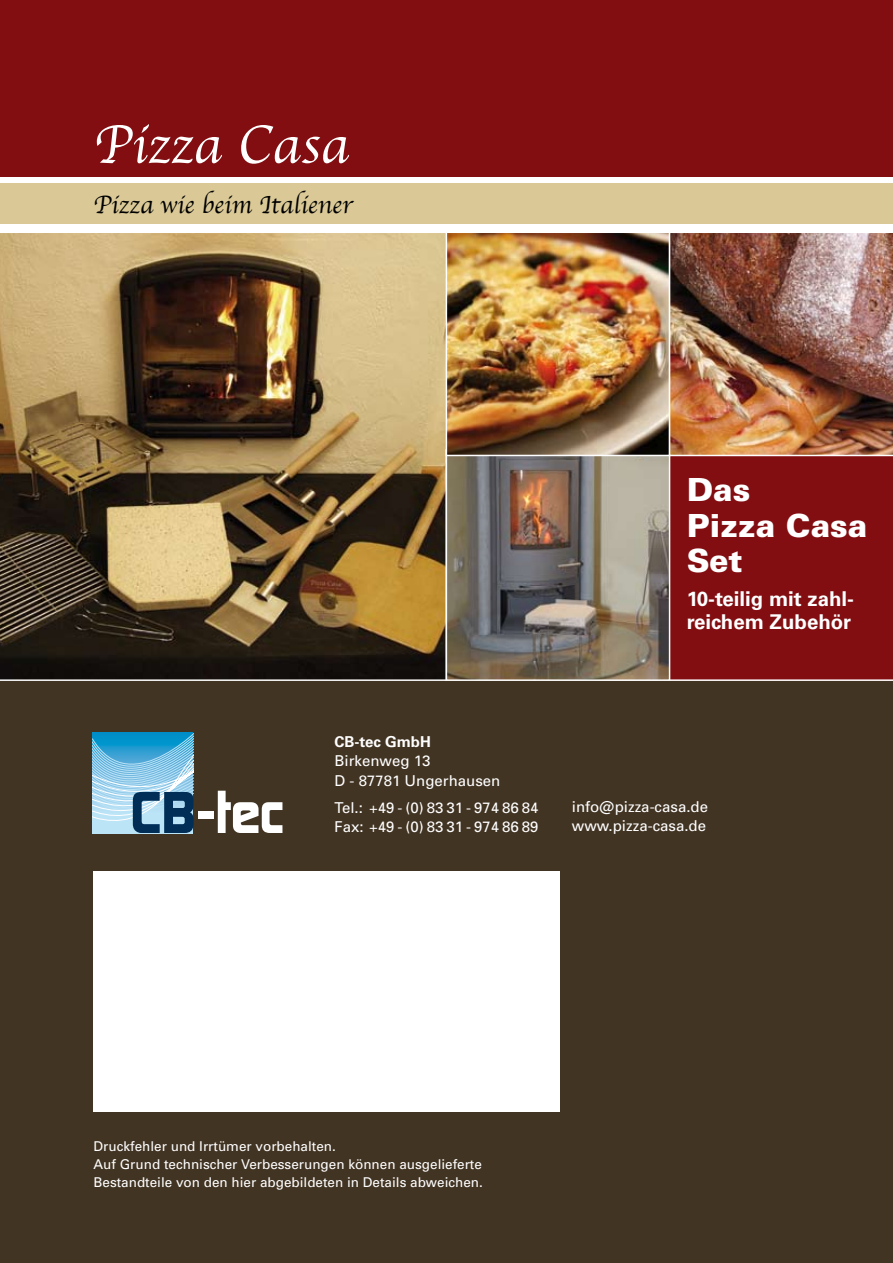
<style>
.page{position:relative;width:893px;height:1263px;background:#fff}
.page>*{position:absolute;margin:0;border:0;box-sizing:border-box;transform-origin:0 0}
.t1{font:55.65px "Apple Chancery";color:#fff}
.t2{font:900 31.8px/35.7px "Univers";color:#fff}
.t3{font:25.95px "Apple Chancery";color:#000}
.t4{font:700 20.4px/23px "Univers";color:#fff}
.t5{font:15px/19.5px "Univers";color:#fff}
.t6{font:700 15px "Univers";color:#fff}
.t7{font:13.5px/18px "Univers";color:#fff}
</style>
<div class="page">
<div style="left:0;top:637px;width:893px;height:626px;background:#423423"></div>
<img style="left:0;top:233px;width:446px;height:448px">
<div style="left:94px;top:871px;width:466px;height:241px;background:#fff"></div>
<svg style="left:93px;top:732px;width:101px;height:101px;background:#6dadce"></svg>
<div style="left:198px;top:811px;width:15px;height:7px;background:#fff"></div>
<svg style="left:218px;top:791px;width:64px;height:42px"></svg>
<div style="left:0;top:184px;width:893px;height:40px;background:#dac996"></div>
<div style="left:0;top:0;width:893px;height:176px;background:#820e12"></div>
<div style="left:670px;top:456px;width:223px;height:225px;background:#820e12"></div>
<img style="left:449px;top:456px;width:218px;height:222px">
<div style="left:446px;top:449px;width:224px;height:232px;border:2px solid #fff"></div>
<img style="left:449px;top:234px;width:218px;height:219px">
<div style="left:446px;top:231px;width:224px;height:225px;border:2px solid #fff"></div>
<img style="left:669px;top:231px;width:224px;height:225px">
<h1 class="t1" style="left:94px;top:100px;width:257px">Pizza Casa</h1>
<h3 class="t3" style="left:94px;top:183px;width:261px">Pizza wie beim Italiener</h3>
<h2 class="t2" style="left:687px;top:471px;width:182px">Das<br>Pizza Casa<br>Set</h2>
<h3 class="t4" style="left:687px;top:587px;width:169px">10-teilig mit zahl&shy;reichem Zubehör</h3>
<p class="t6" style="left:334px;top:733px;width:98px">CB-tec GmbH</p>
<p class="t5" style="left:334px;top:751px;width:167px">Birkenweg 13<br>D - 87781 Ungerhausen</p>
<p class="t5" style="left:334px;top:797px;width:205px">Tel.: +49 - (0) 83 31 - 974 86 84<br>Fax: +49 - (0) 83 31 - 974 86 89</p>
<p class="t5" style="left:572px;top:796px;width:138px">info@pizza-casa.de www.pizza-casa.de</p>
<p class="t7" style="left:94px;top:1137px;width:391px">Druckfehler und Irrtümer vorbehalten.<br>Auf Grund technischer Verbesserungen können ausgelieferte<br>Bestandteile von den hier abgebildeten in Details abweichen.</p>
</div>
